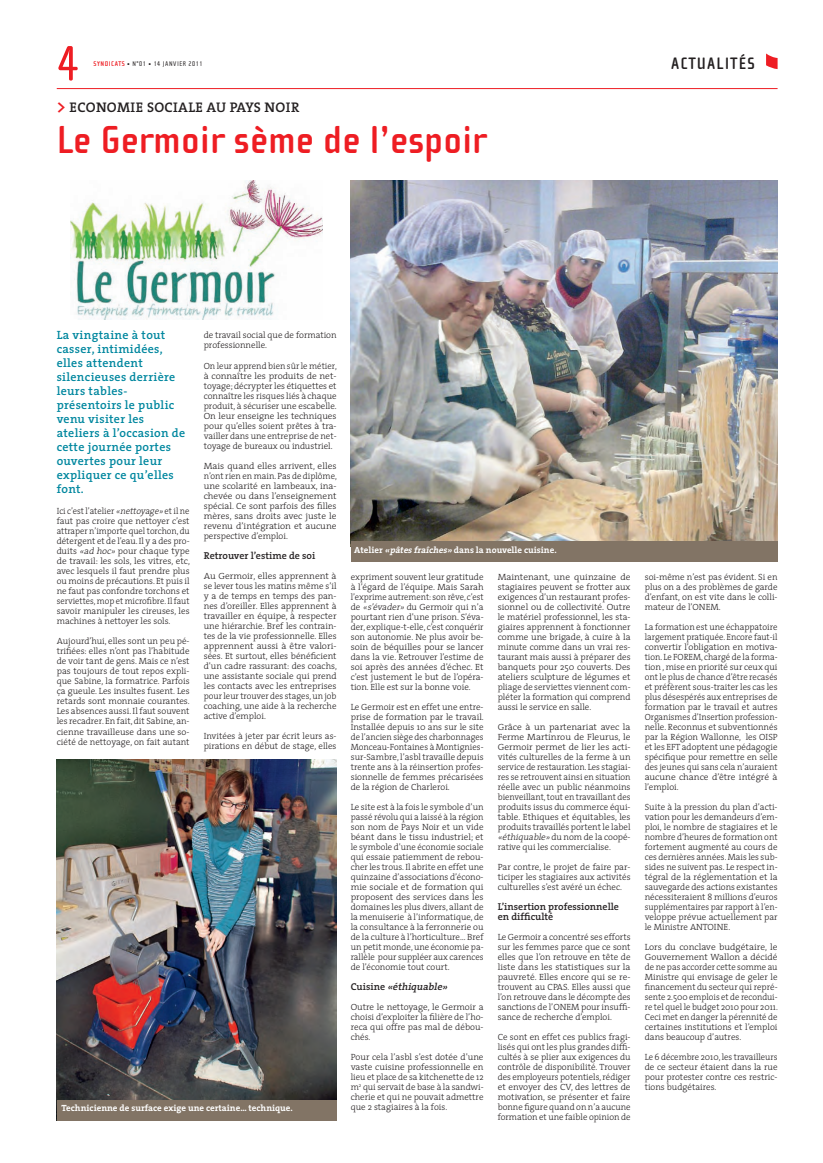
<style>
.page{position:relative;width:823px;height:1163px;background:#fff}
.page>*{position:absolute;margin:0;border:0;box-sizing:border-box;transform-origin:0 0}
.t1{font:51px "Cholla Sans";color:#ee1d23}
.t2{font:700 40px "Cholla Sans";letter-spacing:.01em;color:#ee1d23}
.t3{font:700 17px "Cholla Sans";letter-spacing:.075em;color:#231f20}
.t4{font:600 14px "The Serif";letter-spacing:.025em;color:#231f20}
.t5{font:600 12px/14px "The Serif";letter-spacing:.025em;color:#00879f}
.t6{font:600 10px/10px "The Serif";color:#231f20}
.t7{font:italic 600 10px "The Serif";color:#231f20}
.t8{font:300 9px/10px "The Serif";color:#231f20;text-align:justify}
.t9{font:300 9px/10px "The Serif";color:#231f20;text-align:justify;scale:1.05 1}
.t10{font:300 9px/10px "The Serif";color:#231f20;text-align:justify;scale:.96 1}
.t11{font:300 9px/10px "The Serif";color:#231f20;text-align:justify;scale:1.04 1}
.t12{font:700 9px "The Serif";color:#fff}
.t13{font:7px "Cholla Sans";letter-spacing:.075em;color:#231f20}
.s1{font-weight:700;color:#ee1d23}
.s2{font-size:18px;color:#ee1d23}
.s3{font-style:italic}
.s4{font-style:normal}
</style>
<div class="page">
<hr style="left:57px;top:88px;width:720px;height:1px;background:#ee1d23">
<svg style="left:766px;top:53px;width:11px;height:16px"></svg>
<img style="left:70px;top:180px;width:253px;height:139px">
<img style="left:350px;top:181px;width:427px;height:360px">
<img style="left:57px;top:759px;width:279px;height:341px">
<div style="left:57px;top:1100px;width:279px;height:20px;background:#827465"></div>
<div style="left:350px;top:541px;width:427px;height:20px;background:#827465"></div>
<h1 class="t1" style="left:57px;top:44px;width:24px">4</h1>
<p class="t13" style="left:93px;top:61px;width:110px"><span class="s1">SYNDICATS</span> • N°01 • 14 JANVIER 2011</p>
<h3 class="t4" style="left:57px;top:102px;width:244px"><span class="s2">&gt;</span> ECONOMIE SOCIALE AU PAYS NOIR</h3>
<h2 class="t2" style="left:57px;top:125px;width:431px">Le Germoir sème de l’espoir</h2>
<h3 class="t3" style="left:670px;top:57px;width:85px">ACTUALITÉS</h3>
<h3 class="t5" style="left:57px;top:328px;width:130px">La vingtaine à tout casser, intimidées, elles attendent silencieuses derrière leurs tables&shy;présentoirs le public venu visiter les ateliers à l’occasion de cette journée portes ouvertes pour leur expliquer ce qu’elles font.</h3>
<p class="t10" style="left:57px;top:507px;width:140px">Ici c’est l’atelier <span class="s3">«nettoyage»</span> et il ne faut pas croire que nettoyer c’est attraper n’importe quel torchon, du détergent et de l’eau. Il y a des pro&shy;duits <span class="s3">«ad hoc»</span> pour chaque type de travail: les sols, les vitres, etc, avec lesquels il faut prendre plus ou moins de précautions. Et puis il ne faut pas confondre torchons et serviettes, mop et microfibre. Il faut savoir manipuler les cireuses, les machines à nettoyer les sols.</p>
<p class="t8" style="left:57px;top:637px;width:134px">Aujourd’hui, elles sont un peu pé&shy;trifiées: elles n’ont pas l’habitude de voir tant de gens. Mais ce n’est pas toujours de tout repos expli&shy;que Sabine, la formatrice. Parfois ça gueule. Les insultes fusent. Les retards sont monnaie courantes.<br>Les absences aussi. Il faut souvent les recadrer. En fait, dit Sabine, an&shy;cienne travailleuse dans une so&shy;ciété de nettoyage, on fait autant</p>
<p class="t8" style="left:204px;top:331px;width:134px">de travail social que de formation professionnelle.</p>
<p class="t8" style="left:204px;top:361px;width:134px">On leur apprend bien sûr le métier, à connaître les produits de net&shy;toyage; décrypter les étiquettes et connaître les risques liés à chaque produit, à sécuriser une escabelle.<br>On leur enseigne les techniques pour qu’elles soient prêtes à tra&shy;vailler dans une entreprise de net&shy;toyage de bureaux ou industriel.</p>
<p class="t9" style="left:204px;top:461px;width:128px">Mais quand elles arrivent, elles n’ont rien en main. Pas de diplôme, une scolarité en lambeaux, ina&shy;chevée ou dans l’enseignement spécial. Ce sont parfois des filles mères, sans droits avec juste le revenu d’intégration et aucune perspective d’emploi.</p>
<p class="t6" style="left:204px;top:551px;width:113px">Retrouver l’estime de soi</p>
<p class="t11" style="left:204px;top:571px;width:129px">Au Germoir, elles apprennent à se lever tous les matins même s’il y a de temps en temps des pan&shy;nes d’oreiller. Elles apprennent à travailler en équipe, à respecter une hiérarchie. Bref les contrain&shy;tes de la vie professionnelle. Elles apprennent aussi à être valori&shy;sées. Et surtout, elles bénéficient d’un cadre rassurant: des coachs, une assistante sociale qui prend les contacts avec les entreprises pour leur trouver des stages, un job coaching, une aide à la recherche active d’emploi.</p>
<p class="t8" style="left:204px;top:731px;width:134px">Invitées à jeter par écrit leurs as&shy;pirations en début de stage, elles</p>
<p class="t12" style="left:61px;top:1103px;width:233px">Technicienne de surface exige une certaine... technique.</p>
<p class="t12" style="left:354px;top:545px;width:204px">Atelier <span class="s3">«pâtes fraîches»</span> dans la nouvelle cuisine.</p>
<p class="t8" style="left:350px;top:572px;width:134px">expriment souvent leur gratitude à l’égard de l’équipe. Mais Sarah l’exprime autrement: son rêve, c’est de <span class="s3">«s’évader»</span> du Germoir qui n’a pourtant rien d’une prison. S’éva&shy;der, explique-t-elle, c’est conquérir son autonomie. Ne plus avoir be&shy;soin de béquilles pour se lancer dans la vie. Retrouver l’estime de soi après des années d’échec. Et c’est justement le but de l’opéra&shy;tion. Elle est sur la bonne voie.</p>
<p class="t8" style="left:350px;top:702px;width:134px">Le Germoir est en effet une entre&shy;prise de formation par le travail.<br>Installée depuis 10 ans sur le site de l’ancien siège des charbonnages Monceau-Fontaines à Montignies&shy;sur-Sambre, l’asbl travaille depuis trente ans à la réinsertion profes&shy;sionnelle de femmes précarisées de la région de Charleroi.</p>
<p class="t8" style="left:350px;top:802px;width:134px">Le site est à la fois le symbole d’un passé révolu qui a laissé à la région son nom de Pays Noir et un vide béant dans le tissu industriel; et le symbole d’une économie sociale qui essaie patiemment de rebou&shy;cher les trous. Il abrite en effet une quinzaine d’associations d’écono&shy;mie sociale et de formation qui proposent des services dans les domaines les plus divers, allant de la menuiserie à l’informatique, de la consultance à la ferronnerie ou de la culture à l’horticulture… Bref un petit monde, une économie pa&shy;rallèle pour suppléer aux carences de l’économie tout court.</p>
<p class="t7" style="left:350px;top:982px;width:100px"><span class="s4">C u i s i n e</span> «éthiquable»</p>
<p class="t8" style="left:350px;top:1002px;width:134px">Outre le nettoyage, le Germoir a choisi d’exploiter la filière de l’ho&shy;reca qui offre pas mal de débou&shy;chés.</p>
<p class="t8" style="left:350px;top:1052px;width:134px">Pour cela l’asbl s’est dotée d’une vaste cuisine professionnelle en lieu et place de sa kitchenette de 12 m<sup>2</sup> qui servait de base à la sandwi&shy;cherie et qui ne pouvait admettre que 2 stagiaires à la fois.</p>
<p class="t9" style="left:497px;top:572px;width:128px">Maintenant, une quinzaine de stagiaires peuvent se frotter aux exigences d’un restaurant profes&shy;sionnel ou de collectivité. Outre le matériel professionnel, les sta&shy;giaires apprennent à fonctionner comme une brigade, à cuire à la minute comme dans un vrai res&shy;taurant mais aussi à préparer des banquets pour 250 couverts. Des ateliers sculpture de légumes et pliage de serviettes viennent com&shy;pléter la formation qui comprend aussi le service en salle.</p>
<p class="t9" style="left:497px;top:722px;width:128px">Grâce à un partenariat avec la Ferme Martinrou de Fleurus, le Germoir permet de lier les acti&shy;vités culturelles de la ferme à un service de restauration. Les stagiai&shy;res se retrouvent ainsi en situation réelle avec un public néanmoins bienveillant, tout en travaillant des produits issus du commerce équi&shy;table. Ethiques et équitables, les produits travaillés portent le label <span class="s3">«éthiquable»</span> du nom de la co op é - rative qui les commercialise.</p>
<p class="t8" style="left:497px;top:862px;width:134px">Par contre, le projet de faire par&shy;ticiper les stagiaires aux activités culturelles s’est avéré un échec.</p>
<p class="t6" style="left:497px;top:902px;width:123px">L’insertion professionnelle en difficulté</p>
<p class="t8" style="left:497px;top:932px;width:134px">Le Germoir a concentré ses efforts sur les femmes parce que ce sont elles que l’on retrouve en tête de liste dans les statistiques sur la pauvreté. Elles encore qui se re&shy;trouvent au CPAS. Elles aussi que l’on retrouve dans le décompte des sanctions de l’ONEM pour insuffi&shy;sance de recherche d’emploi.</p>
<p class="t8" style="left:497px;top:1032px;width:134px">Ce sont en effet ces publics fragi&shy;lisés qui ont les plus grandes diffi&shy;cultés à se plier aux exigences du contrôle de disponibilité. Trouver des employeurs potentiels, rédiger et envoyer des CV, des lettres de motivation, se présenter et faire bonne figure quand on n’a aucune formation et une faible opinion de</p>
<p class="t8" style="left:644px;top:572px;width:134px">soi-même n’est pas évident. Si en plus on a des problèmes de garde d’enfant, on est vite dans le colli&shy;mateur de l’ONEM.</p>
<p class="t8" style="left:644px;top:622px;width:134px">La formation est une échappatoire largement pratiquée. Encore faut-il convertir l’obligation en motiva&shy;tion. Le FOREM, chargé de la forma&shy;tion , mise en priorité sur ceux qui ont le plus de chance d’être recasés et préfèrent sous-traiter les cas les plus désespérés aux entreprises de formation par le travail et autres Organismes d’Insertion profession&shy;nelle. Reconnus et subventionnés par la Région Wallonne, les OISP et les EFT adoptent une pédagogie spécifique pour remettre en selle des jeunes qui sans cela n’auraient aucune chance d’être intégré à l’emploi.</p>
<p class="t8" style="left:644px;top:802px;width:134px">Suite à la pression du plan d’acti&shy;vation pour les demandeurs d’em&shy;ploi, le nombre de stagiaires et le nombre d’heures de formation ont fortement augmenté au cours de ces dernières années. Mais les sub&shy;sides ne suivent pas. Le respect in&shy;tégral de la réglementation et la sauvegarde des actions existantes nécessiteraient 8 millions d’euros supplémentaires par rapport à l’en&shy;veloppe prévue actuellement par le Ministre ANTOINE.</p>
<p class="t9" style="left:644px;top:942px;width:128px">Lors du conclave budgétaire, le Gouvernement Wallon a décidé de ne pas accorder cette somme au Ministre qui envisage de geler le financement du secteur qui repré&shy;sente 2.500 emplois et de recondui&shy;re tel quel le budget 2010 pour 2011.<br>Ceci met en danger la pérennité de certaines institutions et l’emploi dans beaucoup d’autres.</p>
<p class="t10" style="left:644px;top:1052px;width:140px">Le 6 décembre 2010, les travailleurs de ce secteur étaient dans la rue pour protester contre ces restric&shy;tions budgétaires.</p>
</div>
